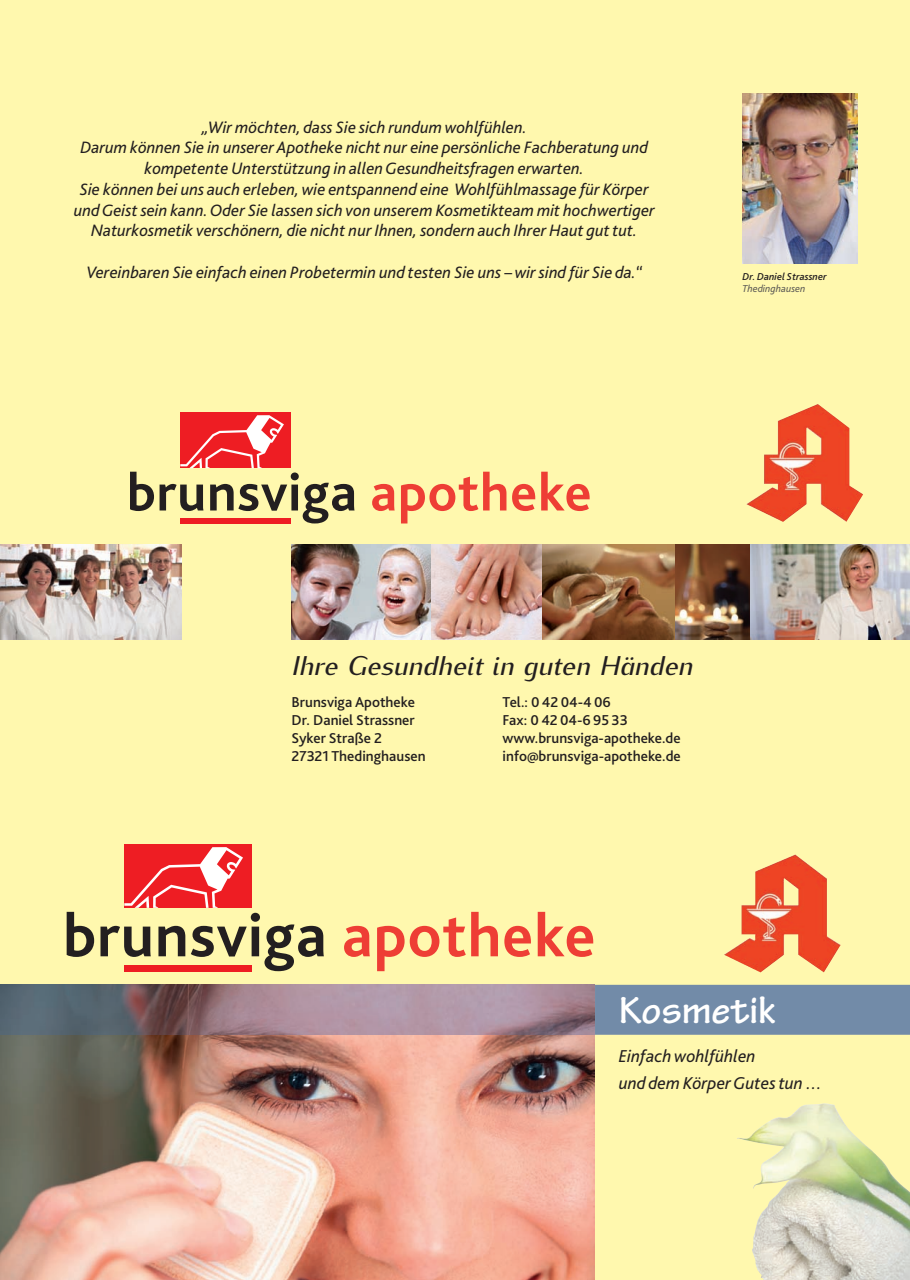
<style>
.page{position:relative;width:910px;height:1280px;background:#fff8ae}
.page>*{position:absolute;margin:0;border:0;box-sizing:border-box;transform-origin:0 0}
.t1{font:700 40.5px "Tekton Pro";color:#fff}
.t2{font:italic 500 27px "Kurier";color:#231f20}
.t3{font:italic 18px/27px "Bliss 2";color:#231f20}
.t4{font:italic 17.25px/20.7px "Bliss 2";color:#231f20;text-align:center}
.t5{font:500 15px/18px "Bliss 2";color:#231f20}
.t6{font:italic 500 10.5px "Bliss 2";color:#231f20}
.t7{font:italic 10.5px "Bliss 2";color:#605e57}
</style>
<div class="page">
<img style="left:0;top:1035px;width:595px;height:245px">
<svg style="left:0;top:985px;width:910px;height:50px;background:#858193"></svg>
<img style="left:741px;top:855px;width:52px;height:88px">
<img style="left:742px;top:94px;width:115px;height:170px">
<img style="left:764px;top:405px;width:52px;height:88px">
<img style="left:546px;top:544px;width:204px;height:96px">
<img style="left:750px;top:544px;width:160px;height:96px">
<img style="left:292px;top:544px;width:254px;height:96px">
<img style="left:737px;top:1103px;width:173px;height:177px">
<img style="left:0;top:544px;width:181px;height:96px">
<svg style="left:130px;top:472px;width:24px;height:39px"></svg>
<svg style="left:372px;top:484px;width:23px;height:27px"></svg>
<svg style="left:401px;top:472px;width:105px;height:51px"></svg>
<svg style="left:512px;top:484px;width:23px;height:27px"></svg>
<svg style="left:541px;top:472px;width:49px;height:39px"></svg>
<div style="left:180px;top:413px;width:111px;height:55px;background:#ee1d23"></div>
<div style="left:180px;top:518px;width:111px;height:6px;background:#ee1d23"></div>
<svg style="left:160px;top:415px;width:195px;height:108px"></svg>
<svg style="left:67px;top:912px;width:27px;height:45px"></svg>
<svg style="left:344px;top:926px;width:26px;height:31px"></svg>
<svg style="left:377px;top:912px;width:121px;height:59px"></svg>
<svg style="left:504px;top:926px;width:27px;height:31px"></svg>
<svg style="left:538px;top:912px;width:55px;height:45px"></svg>
<div style="left:124px;top:844px;width:127px;height:64px;background:#ee1d23"></div>
<svg style="left:100px;top:847px;width:224px;height:124px"></svg>
<p class="t4" style="left:74px;top:116px;width:583px">„Wir möchten, dass Sie sich rundum wohlfühlen.<br>Darum können Sie in unserer Apotheke nicht nur eine persönliche Fachberatung und kompetente Unterstützung in allen Gesundheitsfragen erwarten.<br>Sie können bei uns auch erleben, wie entspannend eine Wohlfühlmassage für Körper und Geist sein kann. Oder Sie lassen sich von unserem Kosmetikteam mit hochwertiger Naturkosmetik verschönern, die nicht nur Ihnen, sondern auch Ihrer Haut gut tut.</p>
<p class="t4" style="left:86px;top:261px;width:557px">Vereinbaren Sie einfach einen Probetermin und testen Sie uns – wir sind für Sie da.“</p>
<p class="t6" style="left:742px;top:270px;width:86px">Dr. Daniel Strassner</p>
<p class="t7" style="left:742px;top:282px;width:64px">Thedinghausen</p>
<h2 class="t2" style="left:292px;top:645px;width:403px">Ihre Gesundheit in guten Händen</h2>
<p class="t5" style="left:503px;top:692px;width:180px">Tel.: 0 42 04-4 06<br>Fax: 0 42 04-6 95 33 www.brunsviga-apotheke.de info@brunsviga-apotheke.de</p>
<p class="t5" style="left:292px;top:692px;width:136px">Brunsviga Apotheke<br>Dr. Daniel Strassner<br>Syker Straße 2<br>27321 Thedinghausen</p>
<h1 class="t1" style="left:619px;top:986px;width:159px">Kosmetik</h1>
<p class="t3" style="left:619px;top:1042px;width:205px">Einfach wohlfühlen<br>und dem Körper Gutes tun …</p>
</div>
